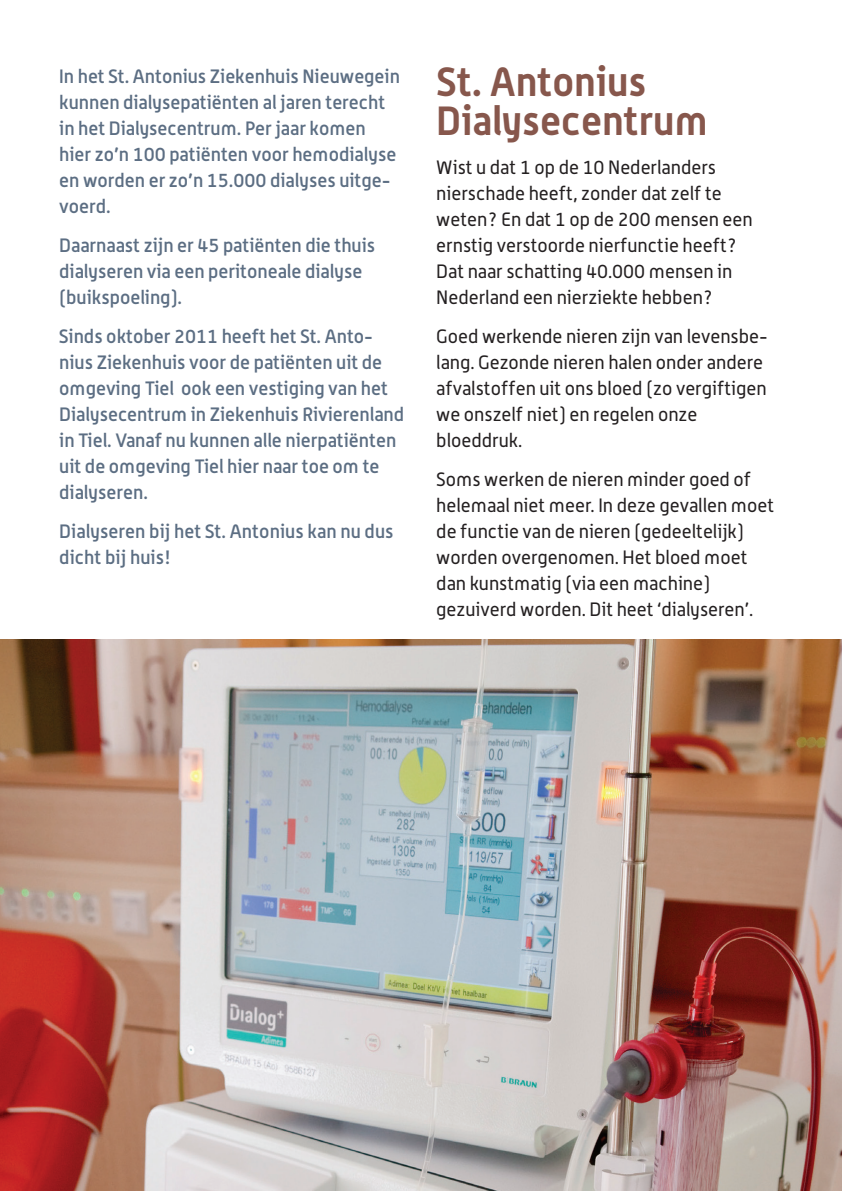
<style>
.page{position:relative;width:842px;height:1191px;background:#fff}
.page>*{position:absolute;margin:0;border:0;box-sizing:border-box;transform-origin:0 0}
.t1{font:700 40px/39px "Alwyn";letter-spacing:.005em;color:#87574c}
.t2{font:500 19px/26px "Alwyn";color:#5c6e83}
.t3{font:19px/26px "Alwyn";color:#231f20}
</style>
<div class="page">
<img style="left:0;top:640px;width:842px;height:551px">
<p class="t2" style="left:59px;top:63px;width:342px">In het St. Antonius Ziekenhuis Nieuwegein kunnen dialysepatiënten al jaren terecht in het Dialysecentrum. Per jaar komen hier zo’n 100 patiënten voor hemodialyse en worden er zo’n 15.000 dialyses uitge&shy;voerd.</p>
<p class="t2" style="left:59px;top:232px;width:317px">Daarnaast zijn er 45 patiënten die thuis dialyseren via een peritoneale dialyse (buikspoeling).</p>
<p class="t2" style="left:59px;top:322px;width:346px">Sinds oktober 2011 heeft het St. Anto&shy;nius Ziekenhuis voor de patiënten uit de omgeving Tiel ook een vestiging van het Dialysecentrum in Ziekenhuis Rivierenland in Tiel. Vanaf nu kunnen alle nierpatiënten uit de omgeving Tiel hier naar toe om te dialyseren.</p>
<p class="t2" style="left:59px;top:517px;width:336px">Dialyseren bij het St. Antonius kan nu dus dicht bij huis!</p>
<h1 class="t1" style="left:436px;top:61px;width:273px">St. Antonius<br>Dialysecentrum</h1>
<p class="t3" style="left:436px;top:154px;width:318px">Wist u dat 1 op de 10 Nederlanders nierschade heeft, zonder dat zelf te weten? En dat 1 op de 200 mensen een ernstig verstoorde nierfunctie heeft?<br>Dat naar schatting 40.000 mensen in Nederland een nierziekte hebben?</p>
<p class="t3" style="left:436px;top:323px;width:333px">Goed werkende nieren zijn van levensbe&shy;lang. Gezonde nieren halen onder andere afvalstoffen uit ons bloed (zo vergiftigen we onszelf niet) en regelen onze bloeddruk.</p>
<p class="t3" style="left:436px;top:466px;width:339px">Soms werken de nieren minder goed of helemaal niet meer. In deze gevallen moet de functie van de nieren (gedeeltelijk) worden overgenomen. Het bloed moet dan kunstmatig (via een machine) gezuiverd worden. Dit heet ‘dialyseren’.</p>
</div>
